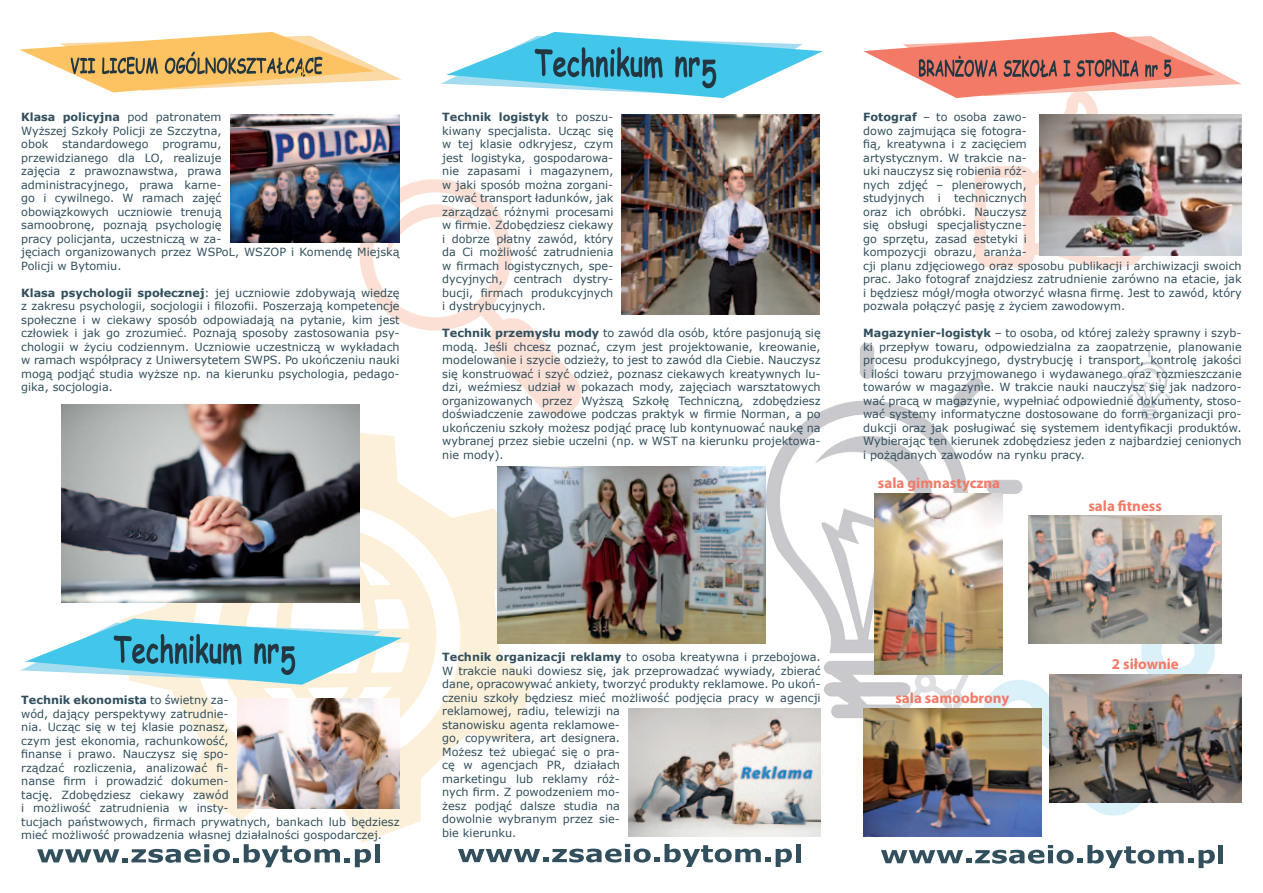
<style>
.page{position:relative;width:1263px;height:893px;background:#fff}
.page>*{position:absolute;margin:0;border:0;box-sizing:border-box;transform-origin:0 0}
.t1{font:700 15px "Myriad Pro";color:#f37a67}
.t2{font:11.25px/13.5px "Verdana";color:#314f5d;text-align:justify}
.t3{font:700 11.25px "Verdana";color:#314f5d}
.s1{font-weight:700}
.s2{font-weight:400}
</style>
<div class="page">
<img style="left:981px;top:613px;width:234px;height:212px">
<img style="left:766px;top:400px;width:202px;height:253px">
<img style="left:814px;top:436px;width:118px;height:108px">
<img style="left:824px;top:660px;width:76px;height:58px">
<img style="left:860px;top:343px;width:14px;height:36px;border-radius:7px">
<img style="left:952px;top:377px;width:31px;height:31px">
<img style="left:986px;top:480px;width:36px;height:14px;border-radius:7px">
<img style="left:357px;top:179px;width:224px;height:239px">
<img style="left:123px;top:430px;width:411px;height:413px">
<img style="left:217px;top:527px;width:220px;height:219px">
<img style="left:974px;top:98px;width:189px;height:171px">
<img style="left:1131px;top:361px;width:36px;height:47px">
<img style="left:1139px;top:368px;width:22px;height:20px">
<img style="left:1141px;top:409px;width:16px;height:11px">
<svg style="left:1148px;top:351px;width:2px;height:7px"></svg>
<svg style="left:1164px;top:357px;width:6px;height:6px"></svg>
<svg style="left:1128px;top:357px;width:5px;height:6px"></svg>
<svg style="left:1164px;top:393px;width:6px;height:6px"></svg>
<svg style="left:1128px;top:393px;width:5px;height:6px"></svg>
<svg style="left:1121px;top:376px;width:6px;height:3px"></svg>
<svg style="left:1171px;top:376px;width:6px;height:3px"></svg>
<svg style="left:900px;top:674px;width:81px;height:35px"></svg>
<svg style="left:37px;top:844px;width:334px;height:23px"></svg>
<div style="left:375px;top:844px;width:5px;height:18px;background:#314f5d"></div>
<svg style="left:458px;top:844px;width:334px;height:23px"></svg>
<div style="left:795px;top:844px;width:5px;height:18px;background:#314f5d"></div>
<svg style="left:881px;top:845px;width:334px;height:24px"></svg>
<div style="left:1218px;top:845px;width:5px;height:18px;background:#314f5d"></div>
<svg style="left:446px;top:32px;width:377px;height:66px"></svg>
<svg style="left:25px;top:619px;width:377px;height:66px"></svg>
<img style="left:374px;top:66px;width:28px;height:15px">
<svg style="left:19px;top:32px;width:355px;height:60px"></svg>
<img style="left:1049px;top:675px;width:193px;height:127px">
<img style="left:875px;top:494px;width:127px;height:180px">
<img style="left:1029px;top:516px;width:192px;height:127px">
<img style="left:863px;top:709px;width:178px;height:127px">
<img style="left:62px;top:405px;width:297px;height:198px">
<img style="left:230px;top:115px;width:170px;height:128px">
<img style="left:237px;top:699px;width:163px;height:110px">
<img style="left:622px;top:114px;width:198px;height:200px">
<img style="left:628px;top:709px;width:193px;height:128px">
<img style="left:498px;top:467px;width:267px;height:177px">
<svg style="left:863px;top:32px;width:378px;height:66px"></svg>
<img style="left:1040px;top:114px;width:202px;height:141px">
<p class="t2" style="left:21px;top:110px;width:380px;text-align:left"><span class="s1">Klasa policyjna</span> pod patronatem<br>Wyższej Szkoły Policji ze Szczytna,<br>obok standardowego programu,<br>przewidzianego dla LO, realizuje<br>zajęcia z prawoznawstwa, prawa<br>administracyjnego, prawa karne-<br>go i cywilnego. W ramach zajęć<br>obowiązkowych uczniowie trenują<br>samoobronę, poznają psychologię<br>pracy policjanta, uczestniczą w za-<br>jęciach organizowanych przez WSPoL, WSZOP i Komendę Miejską Policji w Bytomiu.</p>
<p class="t2" style="left:21px;top:286px;width:380px"><span class="s1">Klasa psychologii społecznej</span>: jej uczniowie zdobywają wiedzę z zakresu psychologii, socjologii i filozofii. Poszerzają kompetencje społeczne i w ciekawy sposób odpowiadają na pytanie, kim jest człowiek i jak go zrozumieć. Poznają sposoby zastosowania psy&shy;chologii w życiu codziennym. Uczniowie uczestniczą w wykładach w ramach współpracy z Uniwersytetem SWPS. Po ukończeniu nauki mogą podjąć studia wyższe np. na kierunku psychologia, pedago&shy;gika, socjologia.</p>
<p class="t2" style="left:442px;top:110px;width:173px"><span class="s1">Technik logistyk</span> to poszu&shy;kiwany specjalista. Ucząc się w tej klasie odkryjesz, czym jest logistyka, gospodarowa&shy;nie zapasami i magazynem, w jaki sposób można zorgani&shy;zować transport ładunków, jak zarządzać różnymi procesami w firmie. Zdobędziesz ciekawy i dobrze płatny zawód, który da Ci możliwość zatrudnienia w firmach logistycznych, spe&shy;dycyjnych, centrach dystry&shy;bucji, firmach produkcyjnych i dystrybucyjnych.</p>
<p class="t2" style="left:442px;top:326px;width:380px"><span class="s1">Technik przemysłu mody</span> to zawód dla osób, które pasjonują się modą. Jeśli chcesz poznać, czym jest projektowanie, kreowanie, modelowanie i szycie odzieży, to jest to zawód dla Ciebie. Nauczysz się konstruować i szyć odzież, poznasz ciekawych kreatywnych lu&shy;dzi, weźmiesz udział w pokazach mody, zajęciach warsztatowych organizowanych przez Wyższą Szkołę Techniczną, zdobędziesz doświadczenie zawodowe podczas praktyk w firmie Norman, a po ukończeniu szkoły możesz podjąć pracę lub kontynuować naukę na wybranej przez siebie uczelni (np. w WST na kierunku projektowa&shy;nie mody).</p>
<p class="t2" style="left:863px;top:110px;width:380px;text-align:left"><span class="s1">Fotograf</span> – to osoba zawo-<br>dowo zajmująca się fotogra-<br>fią, kreatywna i z zacięciem<br>artystycznym. W trakcie na-<br>uki nauczysz się robienia róż-<br>nych zdjęć – plenerowych,<br>studyjnych i technicznych<br>oraz ich obróbki. Nauczysz<br>się obsługi specjalistyczne-<br>go sprzętu, zasad estetyki i<br>kompozycji obrazu, aranża-<br>cji planu zdjęciowego oraz sposobu publikacji i archiwizacji swoich prac. Jako fotograf znajdziesz zatrudnienie zarówno na etacie, jak i będziesz mógł/mogła otworzyć własna firmę. Jest to zawód, który pozwala połączyć pasję z życiem zawodowym.</p>
<p class="t2" style="left:863px;top:326px;width:380px"><span class="s1">Magazynier-logistyk</span> – to osoba, od której zależy sprawny i szyb&shy;ki przepływ towaru, odpowiedzialna za zaopatrzenie, planowanie procesu produkcyjnego, dystrybucję i transport, kontrolę jakości i ilości towaru przyjmowanego i wydawanego oraz rozmieszczanie towarów w magazynie. W trakcie nauki nauczysz się jak nadzoro&shy;wać pracą w magazynie, wypełniać odpowiednie dokumenty, stoso&shy;wać systemy informatyczne dostosowane do form organizacji pro&shy;dukcji oraz jak posługiwać się systemem identyfikacji produktów.<br>Wybierając ten kierunek zdobędziesz jeden z najbardziej cenionych i pożądanych zawodów na rynku pracy.</p>
<h1 class="t1" style="left:878px;top:473px;width:124px">sala gimnastyczna</h1>
<h1 class="t1" style="left:1088px;top:496px;width:75px">sala fitness</h1>
<p class="t2" style="left:442px;top:650px;width:380px;text-align:left"><span class="s1">Technik organizacji reklamy</span> to osoba kreatywna i przebojowa.<br>W trakcie nauki dowiesz się, jak przeprowadzać wywiady, zbierać dane, opracowywać ankiety, tworzyć produkty reklamowe. Po ukoń&shy;czeniu szkoły będziesz mieć możliwość podjęcia pracy w agencji reklamowej, radiu, telewizji na<br>stanowisku agenta reklamowe-<br>go, copywritera, art designera.<br>Możesz też ubiegać się o pra-<br>cę w agencjach PR, działach<br>marketingu lub reklamy róż-<br>nych firm. Z powodzeniem mo-<br>żesz podjąć dalsze studia na<br>dowolnie wybranym przez sie-<br>bie kierunku.</p>
<p class="t3" style="left:21px;top:692px;width:209px">Technik ekonomista <span class="s2">to świetny za-</span></p>
<h1 class="t1" style="left:895px;top:688px;width:115px">sala samoobrony</h1>
<p class="t2" style="left:21px;top:707px;width:380px;text-align:left">wód, dający perspektywy zatrudnie-<br>nia. Ucząc się w tej klasie poznasz,<br>czym jest ekonomia, rachunkowość,<br>finanse i prawo. Nauczysz się spo-<br>rządzać rozliczenia, analizować fi-<br>nanse firm i prowadzić dokumen-<br>tację. Zdobędziesz ciekawy zawód<br>i możliwość zatrudnienia w insty-<br>tucjach państwowych, firmach prywatnych, bankach lub będziesz mieć możliwość prowadzenia własnej działalności gospodarczej.</p>
<h1 class="t1" style="left:1112px;top:654px;width:69px">2 siłownie</h1>
</div>
